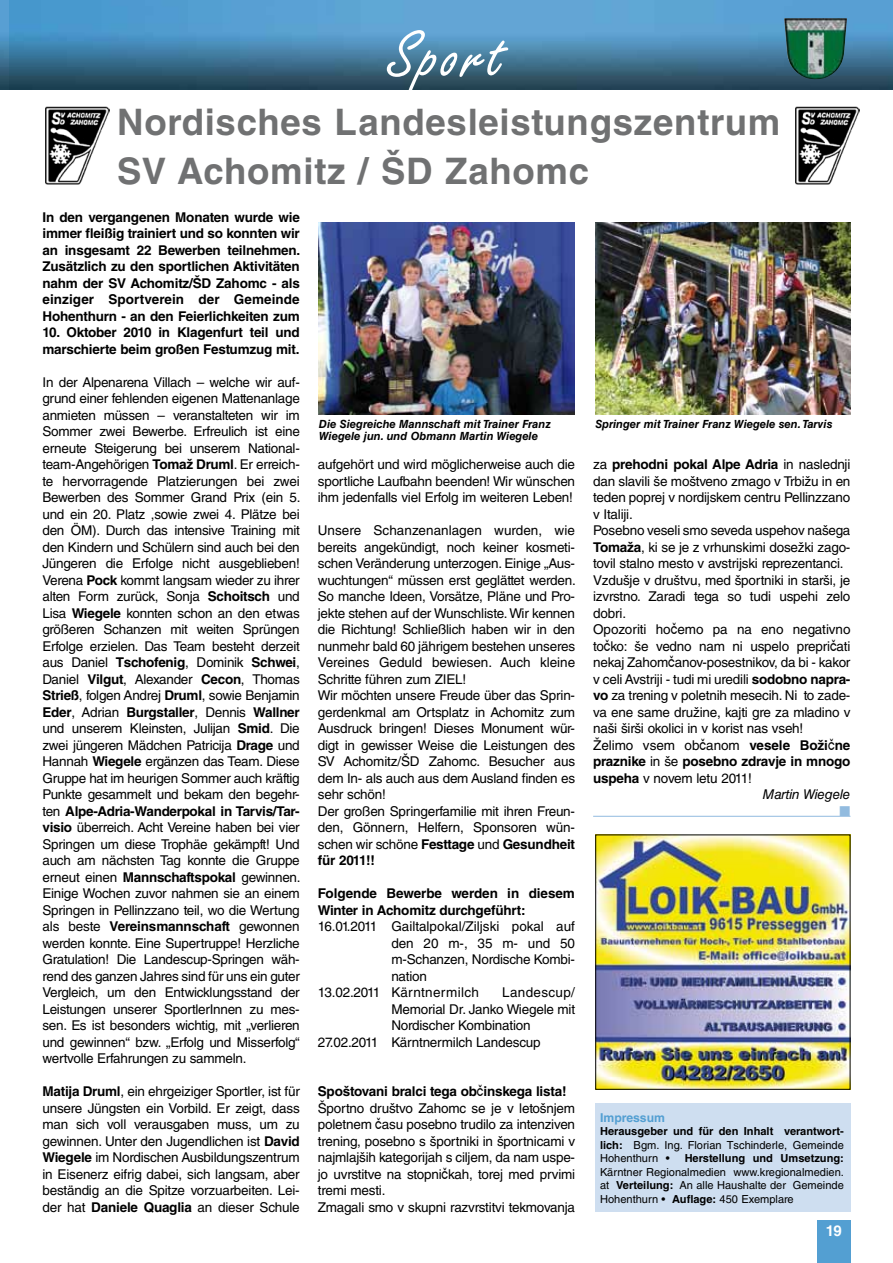
<style>
.page{position:relative;width:893px;height:1263px;background:#fff}
.page>*{position:absolute;margin:0;border:0;box-sizing:border-box;transform-origin:0 0}
.t1{font:72px "Freestyle Scr D";letter-spacing:.05em;color:#fff}
.t2{font:700 36.6px/48.3px "Helvetica LT Std";letter-spacing:.02em;color:#707172}
.t3{font:700 15px "Helvetica LT Std";color:#fff}
.t4{font:14.25px "Zapf Dingbats";color:#92bbdf}
.t5{font:13.5px/16.5px "Helvetica LT Std";letter-spacing:-.015em;color:#000;text-align:justify}
.t6{font:700 13.5px/16.5px "Helvetica LT Std";letter-spacing:-.015em;color:#000}
.t7{font:13.5px "Helvetica LT Std";letter-spacing:.025em;color:#000}
.t8{font:italic 13.5px "Helvetica LT Std";letter-spacing:-.015em;color:#000}
.t9{font:700 12.3px "Helvetica LT Std";color:#539fd2}
.t10{font:italic 700 11.25px/12px "Helvetica LT Std";color:#000}
.t11{font:11.1px/13.5px "Helvetica LT Std";color:#000;text-align:justify}
.t12{font:700 11.1px "Helvetica LT Std";color:#000}
.s1{font-weight:700}
.s2{font-family:"Avant Garde IT Cby BT";font-weight:500;font-size:14.4px}
.s3{font-weight:400}
</style>
<div class="page">
<svg style="left:9px;top:0;width:884px;height:89px"></svg>
<svg style="left:0;top:0;width:9px;height:89px"></svg>
<img style="left:784px;top:18px;width:63px;height:62px">
<div style="left:817px;top:1220px;width:33px;height:43px;background:#539fd2"></div>
<hr style="left:593px;top:816px;width:257px;height:1px;background:#92bbdf">
<img style="left:597px;top:836px;width:251px;height:252px">
<div style="left:595px;top:834px;width:255px;height:256px;border:1px solid #000"></div>
<img style="left:595px;top:223px;width:255px;height:191px">
<img style="left:319px;top:223px;width:255px;height:191px">
<div style="left:595px;top:1104px;width:255px;height:108px;background:#cedef0"></div>
<img style="left:796px;top:106px;width:63px;height:78px">
<img style="left:46px;top:106px;width:63px;height:78px">
<h1 class="t1" style="left:388px;top:17px;width:118px">Sport</h1>
<h2 class="t2" style="left:117px;top:98px;width:664px">Nordisches Landesleistungszentrum<br>SV Achomitz / ŠD Zahomc</h2>
<p class="t6" style="left:43px;top:209px;width:259px;text-align:justify">In den vergangenen Monaten wurde wie immer fleißig trainiert und so konnten wir an insgesamt 22 Bewerben teilnehmen.<br>Zusätzlich zu den sportlichen Aktivitäten nahm der SV Achomitz/ŠD Zahomc - als einziger Sportverein der Gemeinde Hohenthurn - an den Feierlichkeiten zum</p>
<p class="t6" style="left:43px;top:324px;width:259px">10. Oktober 2010 in Klagenfurt teil und marschierte beim großen Festumzug mit.</p>
<p class="t5" style="left:42px;top:374px;width:260px">In der Alpenarena Villach – welche wir auf&shy;grund einer fehlenden eigenen Mattenanlage anmieten müssen – veranstalteten wir im Sommer zwei Bewerbe. Erfreulich ist eine erneute Steigerung bei unserem National&shy;team-Angehörigen <span class="s1">Tomaž Druml</span>. Er erreich&shy;te hervorragende Platzierungen bei zwei Bewerben des Sommer Grand Prix (ein 5. und ein 20. Platz ,sowie zwei 4. Plätze bei den ÖM). Durch das intensive Training mit den Kindern und Schülern sind auch bei den Jüngeren die Erfolge nicht ausgeblieben!<br>Verena <span class="s1">Pock</span> kommt langsam wieder zu ihrer alten Form zurück, Sonja <span class="s1">Schoitsch</span> und Lisa <span class="s1">Wiegele</span> konnten schon an den etwas größeren Schanzen mit weiten Sprüngen Erfolge erzielen. Das Team besteht derzeit aus Daniel <span class="s1">Tschofenig</span>, Dominik <span class="s1">Schwei</span>, Daniel <span class="s1">Vilgut</span>, Alexander <span class="s1">Cecon</span>, Thomas <span class="s1">Strieß</span>, folgen Andrej <span class="s1">Druml</span>, sowie Benjamin <span class="s1">Eder</span>, Adrian <span class="s1">Burgstaller</span>, Dennis <span class="s1">Wallner </span>und unserem Kleinsten, Julijan <span class="s1">Smid</span>. Die zwei jüngeren Mädchen Patricija <span class="s1">Drage</span> und Hannah <span class="s1">Wiegele</span> ergänzen das Team. Diese Gruppe hat im heurigen Sommer auch kräftig Punkte gesammelt und bekam den begehr&shy;ten <span class="s1">Alpe-Adria-Wanderpokal in Tarvis/Tar&shy;visio</span> überreich. Acht Vereine haben bei vier Springen um diese Trophäe gekämpft! Und auch am nächsten Tag konnte die Gruppe erneut einen <span class="s1">Mannschaftspokal</span> gewinnen.<br>Einige Wochen zuvor nahmen sie an einem Springen in Pellinzzano teil, wo die Wertung als beste <span class="s1">Vereinsmannschaft</span> gewonnen werden konnte. Eine Supertruppe! Herzliche Gratulation! Die Landescup-Springen wäh&shy;rend des ganzen Jahres sind für uns ein guter Vergleich, um den Entwicklungsstand der Leistungen unserer SportlerInnen zu mes&shy;sen. Es ist besonders wichtig, mit „verlieren und gewinnen“ bzw. „Erfolg und Misserfolg“ wertvolle Erfahrungen zu sammeln.</p>
<p class="t5" style="left:42px;top:1083px;width:259px"><span class="s1">Matija Druml</span>, ein ehrgeiziger Sportler, ist für unsere Jüngsten ein Vorbild. Er zeigt, dass man sich voll verausgaben muss, um zu gewinnen. Unter den Jugendlichen ist <span class="s1">David Wiegele</span> im Nordischen Ausbildungszentrum in Eisenerz eifrig dabei, sich langsam, aber beständig an die Spitze vorzuarbeiten. Lei&shy;der hat <span class="s1">Daniele Quaglia</span> an dieser Schule</p>
<p class="t10" style="left:319px;top:418px;width:234px">Die Siegreiche Mannschaft mit Trainer Franz<br>Wiegele jun. und Obmann Martin Wiegele</p>
<p class="t10" style="left:595px;top:418px;width:239px">Springer mit Trainer Franz Wiegele sen. Tarvis</p>
<p class="t5" style="left:318px;top:456px;width:259px">aufgehört und wird möglicherweise auch die sportliche Laufbahn beenden! Wir wünschen ihm jedenfalls viel Erfolg im weiteren Leben!</p>
<p class="t5" style="left:318px;top:522px;width:260px;text-align:left">Unsere Schanzenanlagen wurden, wie bereits angekündigt, noch keiner kosmeti&shy;schen Veränderung unterzogen. Einige „Aus&shy;wuchtungen“ müssen erst geglättet werden.<br>So manche Ideen, Vorsätze, Pläne und Pro&shy;jekte stehen auf der Wunschliste. Wir kennen die Richtung! Schließlich haben wir in den nunmehr bald 60 jährigem bestehen unseres Vereines Geduld bewiesen. Auch kleine Schritte führen zum ZIEL!<br>Wir möchten unsere Freude über das Sprin&shy;gerdenkmal am Ortsplatz in Achomitz zum Ausdruck bringen! Dieses Monument wür&shy;digt in gewisser Weise die Leistungen des SV Achomitz/ŠD Zahomc. Besucher aus dem In- als auch aus dem Ausland finden es sehr schön!<br>Der großen Springerfamilie mit ihren Freun&shy;den, Gönnern, Helfern, Sponsoren wün&shy;schen wir schöne <span class="s1">Festtage</span> und <span class="s1">Gesundheit für 2011!!</span></p>
<p class="t6" style="left:318px;top:885px;width:259px">Folgende Bewerbe werden in diesem<br>Winter in Achomitz durchgeführt:</p>
<p class="t5" style="left:318px;top:918px;width:259px">16.01.2011 Gailtalpokal/Ziljski pokal auf</p>
<p class="t5" style="left:391px;top:935px;width:185px">den 20 m-, 35 m- und 50</p>
<p class="t5" style="left:391px;top:951px;width:185px">m-Schanzen, Nordische Kombi-</p>
<p class="t5" style="left:391px;top:968px;width:37px">nation</p>
<p class="t7" style="left:318px;top:985px;width:163px">13.02.2011 Kärntnermilch</p>
<p class="t7" style="left:502px;top:985px;width:74px">Landescup/</p>
<p class="t5" style="left:391px;top:1001px;width:185px">Memorial Dr. Janko Wiegele mit</p>
<p class="t5" style="left:391px;top:1017px;width:141px">Nordischer Kombination</p>
<p class="t5" style="left:318px;top:1034px;width:224px">27.02.2011 Kärntnermilch Landescup</p>
<p class="t5" style="left:318px;top:1083px;width:259px;text-align:left"><span class="s1">Spoštovani bralci tega ob</span><span class="s2">č</span><span class="s1">inskega lista!<br></span>Športno društvo Zahomc se je v letošnjem poletnem <span class="s2">č</span>asu posebno trudilo za intenziven trening, posebno s športniki in športnicami v najmlajših kategorijah s ciljem, da nam uspe&shy;jo uvrstitve na stopni<span class="s2">č</span>kah, torej med prvimi tremi mesti.<br>Zmagali smo v skupni razvrstitvi tekmovanja</p>
<p class="t6" style="left:593px;top:456px;width:259px"><span class="s3">za</span> prehodni pokal Alpe Adria <span class="s3">in naslednji</span></p>
<p class="t5" style="left:593px;top:473px;width:259px">dan slavili še moštveno zmago v Trbižu in en</p>
<p class="t5" style="left:593px;top:489px;width:259px">teden poprej v nordijskem centru Pellinzzano</p>
<p class="t5" style="left:593px;top:506px;width:41px">v Italiji.</p>
<p class="t5" style="left:593px;top:522px;width:259px">Posebno veseli smo seveda uspehov našega</p>
<p class="t5" style="left:593px;top:539px;width:259px"><span class="s1">Tomaža</span>, ki se je z vrhunskimi dosežki zago-</p>
<p class="t5" style="left:593px;top:555px;width:252px">tovil stalno mesto v avstrijski reprezentanci.</p>
<p class="t5" style="left:593px;top:572px;width:259px">Vzdušje v društvu, med športniki in starši, je</p>
<p class="t5" style="left:593px;top:588px;width:259px">izvrstno. Zaradi tega so tudi uspehi zelo</p>
<p class="t5" style="left:593px;top:605px;width:34px">dobri.</p>
<p class="t5" style="left:593px;top:621px;width:259px">Opozoriti ho<span class="s2">č</span>emo pa na eno negativno</p>
<p class="t5" style="left:593px;top:638px;width:259px">to<span class="s2">č</span>ko: še vedno nam ni uspelo prepri<span class="s2">č</span>ati</p>
<p class="t5" style="left:593px;top:654px;width:259px">nekaj Zahom<span class="s2">č</span>anov-posestnikov, da bi - kakor</p>
<p class="t5" style="left:593px;top:671px;width:259px">v celi Avstriji - tudi mi uredili <span class="s1">sodobno napra-</span></p>
<p class="t5" style="left:593px;top:687px;width:259px"><span class="s1">vo</span> za trening v poletnih mesecih. Ni to zade-</p>
<p class="t5" style="left:593px;top:704px;width:259px">va ene same družine, kajti gre za mladino v</p>
<p class="t5" style="left:593px;top:720px;width:212px">naši širši okolici in v korist nas vseh!</p>
<p class="t5" style="left:593px;top:737px;width:259px">Želimo vsem ob<span class="s2">č</span>anom <span class="s1">vesele Boži</span><span class="s2">č</span><span class="s1">ne</span></p>
<p class="t6" style="left:593px;top:753px;width:259px">praznike <span class="s3">in še</span> posebno zdravje in mnogo</p>
<p class="t5" style="left:593px;top:770px;width:160px"><span class="s1">uspeha</span> v novem letu 2011!</p>
<p class="t8" style="left:762px;top:787px;width:89px">Martin Wiegele</p>
<p class="t4" style="left:840px;top:804px;width:12px">■</p>
<p class="t9" style="left:600px;top:1110px;width:66px">Impressum</p>
<p class="t11" style="left:600px;top:1124px;width:245px"><span class="s1">Herausgeber und für den Inhalt verantwort&shy;lich:</span> Bgm. Ing. Florian Tschinderle, Gemeinde Hohenthurn •</p>
<p class="t12" style="left:685px;top:1151px;width:161px">Herstellung und Umsetzung:</p>
<p class="t11" style="left:600px;top:1165px;width:245px">Kärntner Regionalmedien www.kregionalmedien. at <span class="s1">Verteilung:</span> An alle Haushalte der Gemeinde Hohenthurn • <span class="s1">Auflage:</span> 450 Exemplare</p>
<p class="t3" style="left:826px;top:1222px;width:18px">19</p>
</div>
